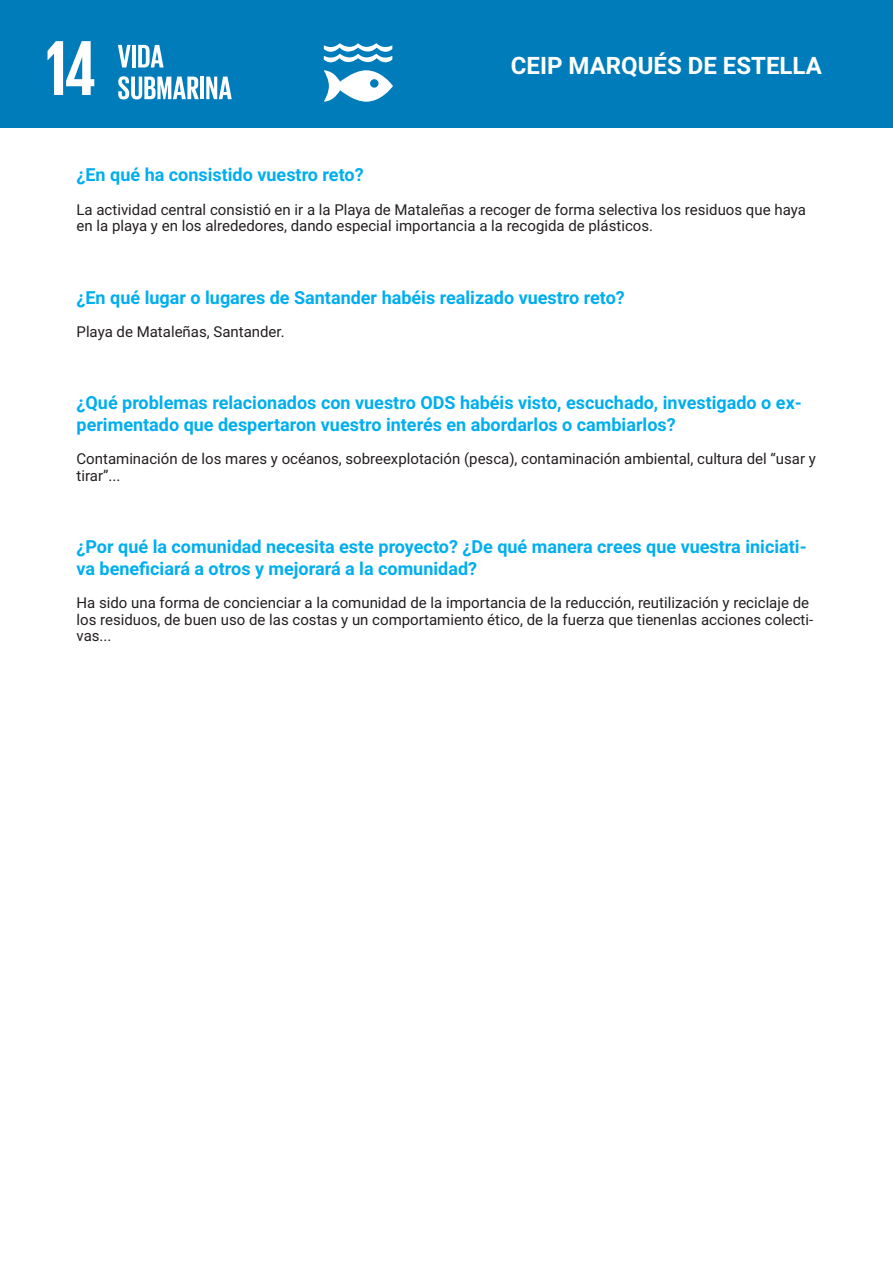
<style>
.page{position:relative;width:893px;height:1263px;background:#fff}
.page>*{position:absolute;margin:0;border:0;box-sizing:border-box;transform-origin:0 0}
.t1{font:700 24px "Roboto";color:#fff}
.t2{font:700 18px/21.6px "Roboto";color:#00aeef}
.t3{font:15px/16.5px "Roboto";color:#231f20}
</style>
<div class="page">
<div style="left:0;top:0;width:893px;height:128px;background:#007cbb"></div>
<svg style="left:48px;top:41px;width:46px;height:54px"></svg>
<svg style="left:118px;top:45px;width:13px;height:23px"></svg>
<hr style="left:132px;top:45px;width:4px;height:23px;background:#fff">
<svg style="left:138px;top:45px;width:26px;height:23px"></svg>
<svg style="left:118px;top:76px;width:81px;height:23px"></svg>
<hr style="left:200px;top:77px;width:4px;height:22px;background:#fff">
<svg style="left:206px;top:77px;width:26px;height:22px"></svg>
<svg style="left:324px;top:43px;width:69px;height:59px"></svg>
<p class="t1" style="left:511px;top:48px;width:312px">CEIP MARQUÉS DE ESTELLA</p>
<p class="t2" style="left:77px;top:164px;width:289px">¿En qué ha consistido vuestro reto?</p>
<p class="t3" style="left:77px;top:201px;width:731px">La actividad central consistió en ir a la Playa de Mataleñas a recoger de forma selectiva los residuos que haya en la playa y en los alrededores, dando especial importancia a la recogida de plásticos.</p>
<p class="t2" style="left:77px;top:286px;width:550px">¿En qué lugar o lugares de Santander habéis realizado vuestro reto?</p>
<p class="t3" style="left:77px;top:323px;width:210px">Playa de Mataleñas, Santander.</p>
<p class="t2" style="left:77px;top:391px;width:727px">¿Qué problemas relacionados con vuestro ODS habéis visto, escuchado, investigado o ex&shy;perimentado que despertaron vuestro interés en abordarlos o cambiarlos?</p>
<p class="t3" style="left:77px;top:450px;width:741px">Contaminación de los mares y océanos, sobreexplotación (pesca), contaminación ambiental, cultura del “usar y tirar”...</p>
<p class="t2" style="left:77px;top:535px;width:732px">¿Por qué la comunidad necesita este proyecto? ¿De qué manera crees que vuestra iniciati&shy;va beneficiará a otros y mejorará a la comunidad?</p>
<p class="t3" style="left:77px;top:594px;width:738px">Ha sido una forma de concienciar a la comunidad de la importancia de la reducción, reutilización y reciclaje de los residuos, de buen uso de las costas y un comportamiento ético, de la fuerza que tienenlas acciones colecti&shy;vas...</p>
</div>
